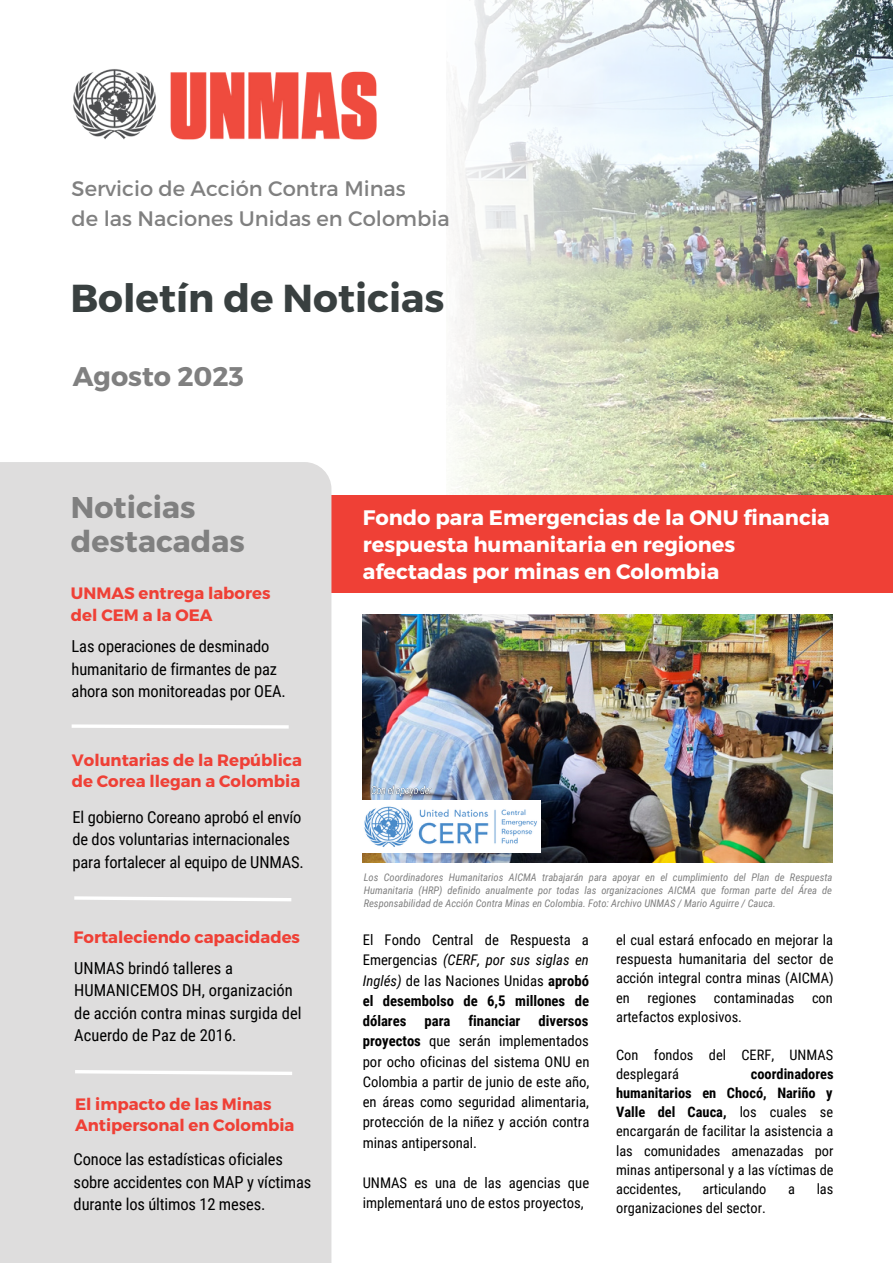
<style>
.page{position:relative;width:893px;height:1264px;background:#fff}
.page>*{position:absolute;margin:0;border:0;box-sizing:border-box;transform-origin:0 0}
.t1{font:700 39px "Montserrat";color:#394040}
.t2{font:700 30px/34.8px "Montserrat";color:#808080}
.t3{font:700 27px "Montserrat";color:#808080}
.t4{font:700 21px/27px "Montserrat";color:#fff}
.t5{font:21px "Montserrat";color:#808080}
.t6{font:16.5px/22.5px "Roboto Condensed";letter-spacing:-.01em;color:#000}
.t7{font:700 16.5px/21.3px "Montserrat";color:#ef4036}
.t8{font:14.7px/20.2px "Roboto Condensed";color:#000;text-align:justify}
.t9{font:14.4px/19px "Roboto Condensed";color:#000;text-align:justify}
.t10{font:italic 10.5px/13px "Roboto Condensed";color:#808080;text-align:justify}
.s1{font-style:italic}
.s2{font-weight:700}
</style>
<div class="page">
<img style="left:451px;top:0;width:441px;height:495px">
<div style="left:288px;top:495px;width:604px;height:97px;background:#ef4036"></div>
<div style="left:0;top:462px;width:331px;height:800px;background:#dedddd"></div>
<svg style="left:71px;top:894px;width:224px;height:9px"></svg>
<img style="left:73px;top:69px;width:304px;height:71px">
<svg style="left:72px;top:1068px;width:223px;height:8px"></svg>
<svg style="left:68px;top:722px;width:224px;height:8px"></svg>
<img style="left:363px;top:615px;width:469px;height:247px">
<img style="left:363px;top:800px;width:177px;height:52px">
<img style="left:368px;top:781px;width:66px;height:19px">
<p class="t5" style="left:72px;top:175px;width:335px">Servicio de Acción Contra Minas</p>
<p class="t5" style="left:72px;top:204px;width:379px">de las Naciones Unidas en Colombia</p>
<p class="t1" style="left:70px;top:272px;width:376px">Boletín de Noticias</p>
<p class="t3" style="left:73px;top:358px;width:172px">Agosto 2023</p>
<p class="t2" style="left:71px;top:488px;width:175px">Noticias destacadas</p>
<p class="t7" style="left:71px;top:582px;width:201px">UNMAS entrega labores</p>
<p class="t7" style="left:71px;top:603px;width:143px">del CEM a la OEA</p>
<p class="t6" style="left:72px;top:635px;width:215px">Las operaciones de desminado humanitario de firmantes de paz ahora son monitoreadas por OEA.</p>
<p class="t7" style="left:72px;top:748px;width:232px">Voluntarias de la República de Corea llegan a Colombia</p>
<p class="t6" style="left:72px;top:805px;width:233px">El gobierno Coreano aprobó el envío de dos voluntarias internacionales para fortalecer al equipo de UNMAS.</p>
<p class="t7" style="left:74px;top:925px;width:228px">Fortaleciendo capacidades</p>
<p class="t6" style="left:74px;top:956px;width:229px">UNMAS brindó talleres a<br>HUMANICEMOS DH, organización de acción contra minas surgida del<br>Acuerdo de Paz de 2016.</p>
<p class="t7" style="left:75px;top:1092px;width:221px">El impacto de las Minas<br>Antipersonal en Colombia</p>
<p class="t6" style="left:74px;top:1148px;width:239px">Conoce las estadísticas oficiales sobre accidentes con MAP y víctimas durante los últimos 12 meses.</p>
<p class="t4" style="left:363px;top:502px;width:468px">Fondo para Emergencias de la ONU financia respuesta humanitaria en regiones afectadas por minas en Colombia</p>
<p class="t10" style="left:364px;top:870px;width:470px">Los Coordinadores Humanitarios AICMA trabajarán para apoyar en el cumplimiento del Plan de Respuesta Humanitaria (HRP) definido anualmente por todas las organizaciones AICMA que forman parte del Área de Responsabilidad de Acción Contra Minas en Colombia. Foto: Archivo UNMAS / Mario Aguirre / Cauca.</p>
<p class="t8" style="left:363px;top:930px;width:228px">El Fondo Central de Respuesta a Emergencias <span class="s1">(CERF, por sus siglas en Inglés)</span> de las Naciones Unidas <span class="s2">aprobó el desembolso de 6,5 millones de dólares para financiar diversos proyectos</span> que serán implementados por ocho oficinas del sistema ONU en Colombia a partir de junio de este año, en áreas como seguridad alimentaria, protección de la niñez y acción contra minas antipersonal.</p>
<p class="t8" style="left:363px;top:1172px;width:228px">UNMAS es una de las agencias que implementará uno de estos proyectos,</p>
<p class="t9" style="left:616px;top:930px;width:219px">el cual estará enfocado en mejorar la respuesta humanitaria del sector de acción integral contra minas (AICMA) en regiones contaminadas con artefactos explosivos.</p>
<p class="t9" style="left:616px;top:1045px;width:218px">Con fondos del CERF, UNMAS desplegará</p>
<p class="t9" style="left:616px;top:1064px;width:219px;text-indent:135px"><span class="s2">coordinadores humanitarios en Chocó, Nariño y Valle del Cauca,</span> los cuales se encargarán de facilitar la asistencia a las comunidades amenazadas por minas antipersonal y a las víctimas de accidentes,</p>
<p class="t9" style="left:702px;top:1179px;width:65px">articulando</p>
<p class="t9" style="left:788px;top:1179px;width:8px">a</p>
<p class="t9" style="left:816px;top:1179px;width:18px">las</p>
<p class="t9" style="left:616px;top:1198px;width:151px">organizaciones del sector.</p>
</div>
